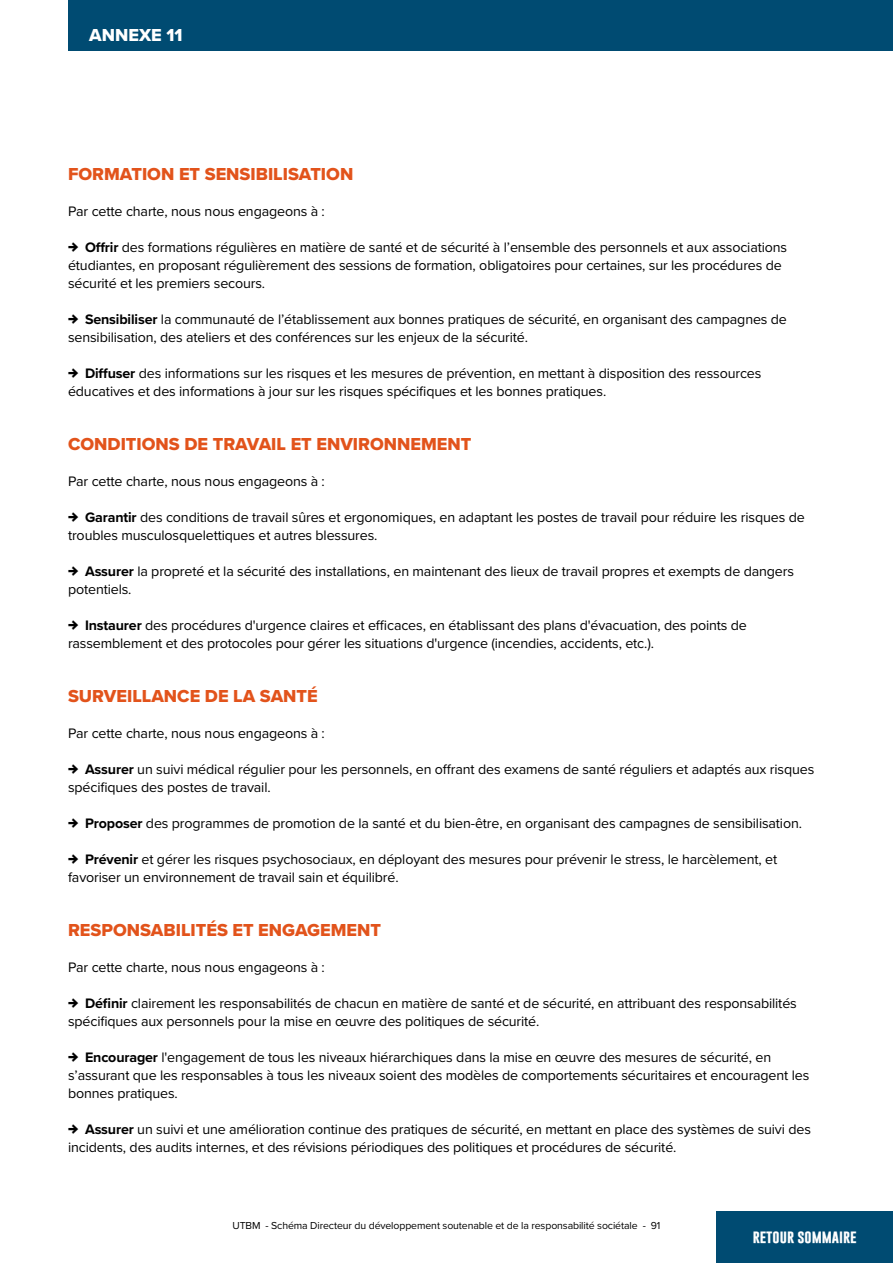
<style>
.page{position:relative;width:893px;height:1263px;background:#fff}
.page>*{position:absolute;margin:0;border:0;box-sizing:border-box;transform-origin:0 0}
.t1{font:18px "Proxima Nova Extrabld";color:#e2531b}
.t2{font:18px "Proxima Nova Extrabld";color:#fff}
.t3{font:14.25px/18px "Proxima Nova";letter-spacing:-.01em;color:#000}
.t4{font:700 13.5px "Gobold";color:#fff}
.t5{font:10.5px "Proxima Nova";letter-spacing:-.01em;color:#000}
.s1{font-weight:700}
</style>
<div class="page">
<div style="left:68px;top:0;width:825px;height:51px;background:#004b72"></div>
<div style="left:716px;top:1212px;width:177px;height:51px;background:#004b72"></div>
<p class="t2" style="left:89px;top:21px;width:95px">ANNEXE 11</p>
<h4 class="t1" style="left:68px;top:161px;width:287px">FORMATION ET SENSIBILISATION</h4>
<p class="t3" style="left:68px;top:202px;width:258px">Par cette charte, nous nous engageons à :</p>
<p class="t3" style="left:68px;top:238px;width:721px;text-indent:17px"><span class="s1">Ofrir</span> des formations régulières en matière de santé et de sécurité à l’ensemble des personnels et aux associations étudiantes, en proposant régulièrement des sessions de formation, obligatoires pour certaines, sur les procédures de sécurité et les premiers secours.</p>
<p class="t3" style="left:68px;top:310px;width:720px;text-indent:17px"><span class="s1">Sensibiliser</span> la communauté de l’établissement aux bonnes pratiques de sécurité, en organisant des campagnes de sensibilisation, des ateliers et des conférences sur les enjeux de la sécurité.</p>
<p class="t3" style="left:68px;top:364px;width:695px;text-indent:17px"><span class="s1">Difuser</span> des informations sur les risques et les mesures de prévention, en mettant à disposition des ressources éducatives et des informations à jour sur les risques spécifques et les bonnes pratiques.</p>
<h4 class="t1" style="left:68px;top:431px;width:405px">CONDITIONS DE TRAVAIL ET ENVIRONNEMENT</h4>
<p class="t3" style="left:68px;top:472px;width:258px">Par cette charte, nous nous engageons à :</p>
<p class="t3" style="left:68px;top:508px;width:738px;text-indent:17px"><span class="s1">Garantir</span> des conditions de travail sûres et ergonomiques, en adaptant les postes de travail pour réduire les risques de troubles musculosquelettiques et autres blessures.</p>
<p class="t3" style="left:68px;top:562px;width:727px;text-indent:17px"><span class="s1">Assurer</span> la propreté et la sécurité des installations, en maintenant des lieux de travail propres et exempts de dangers potentiels.</p>
<p class="t3" style="left:68px;top:616px;width:680px;text-indent:17px"><span class="s1">Instaurer</span> des procédures d'urgence claires et efcaces, en établissant des plans d'évacuation, des points de rassemblement et des protocoles pour gérer les situations d'urgence (incendies, accidents, etc.).</p>
<h4 class="t1" style="left:68px;top:683px;width:251px">SURVEILLANCE DE LA SANTÉ</h4>
<p class="t3" style="left:68px;top:724px;width:258px">Par cette charte, nous nous engageons à :</p>
<p class="t3" style="left:68px;top:760px;width:748px;text-indent:17px"><span class="s1">Assurer</span> un suivi médical régulier pour les personnels, en ofrant des examens de santé réguliers et adaptés aux risques spécifques des postes de travail.</p>
<p class="t3" style="left:85px;top:814px;width:718px"><span class="s1">Proposer</span> des programmes de promotion de la santé et du bien-être, en organisant des campagnes de sensibilisation.</p>
<p class="t3" style="left:68px;top:850px;width:711px;text-indent:17px"><span class="s1">Prévenir</span> et gérer les risques psychosociaux, en déployant des mesures pour prévenir le stress, le harcèlement, et favoriser un environnement de travail sain et équilibré.</p>
<h4 class="t1" style="left:68px;top:917px;width:314px">RESPONSABILITÉS ET ENGAGEMENT</h4>
<p class="t3" style="left:68px;top:958px;width:258px">Par cette charte, nous nous engageons à :</p>
<p class="t3" style="left:68px;top:994px;width:730px;text-indent:17px"><span class="s1">Défnir</span> clairement les responsabilités de chacun en matière de santé et de sécurité, en attribuant des responsabilités spécifques aux personnels pour la mise en œuvre des politiques de sécurité.</p>
<p class="t3" style="left:68px;top:1048px;width:743px;text-indent:17px"><span class="s1">Encourager</span> l'engagement de tous les niveaux hiérarchiques dans la mise en œuvre des mesures de sécurité, en s’assurant que les responsables à tous les niveaux soient des modèles de comportements sécuritaires et encouragent les bonnes pratiques.</p>
<p class="t3" style="left:68px;top:1120px;width:744px;text-indent:17px"><span class="s1">Assurer</span> un suivi et une amélioration continue des pratiques de sécurité, en mettant en place des systèmes de suivi des incidents, des audits internes, et des révisions périodiques des politiques et procédures de sécurité.</p>
<p class="t5" style="left:232px;top:1217px;width:430px">UTBM - Schéma Directeur du développement soutenable et de la responsabilité sociétale - 91</p>
<p class="t4" style="left:753px;top:1228px;width:105px">RETOUR SOMMAIRE</p>
</div>
